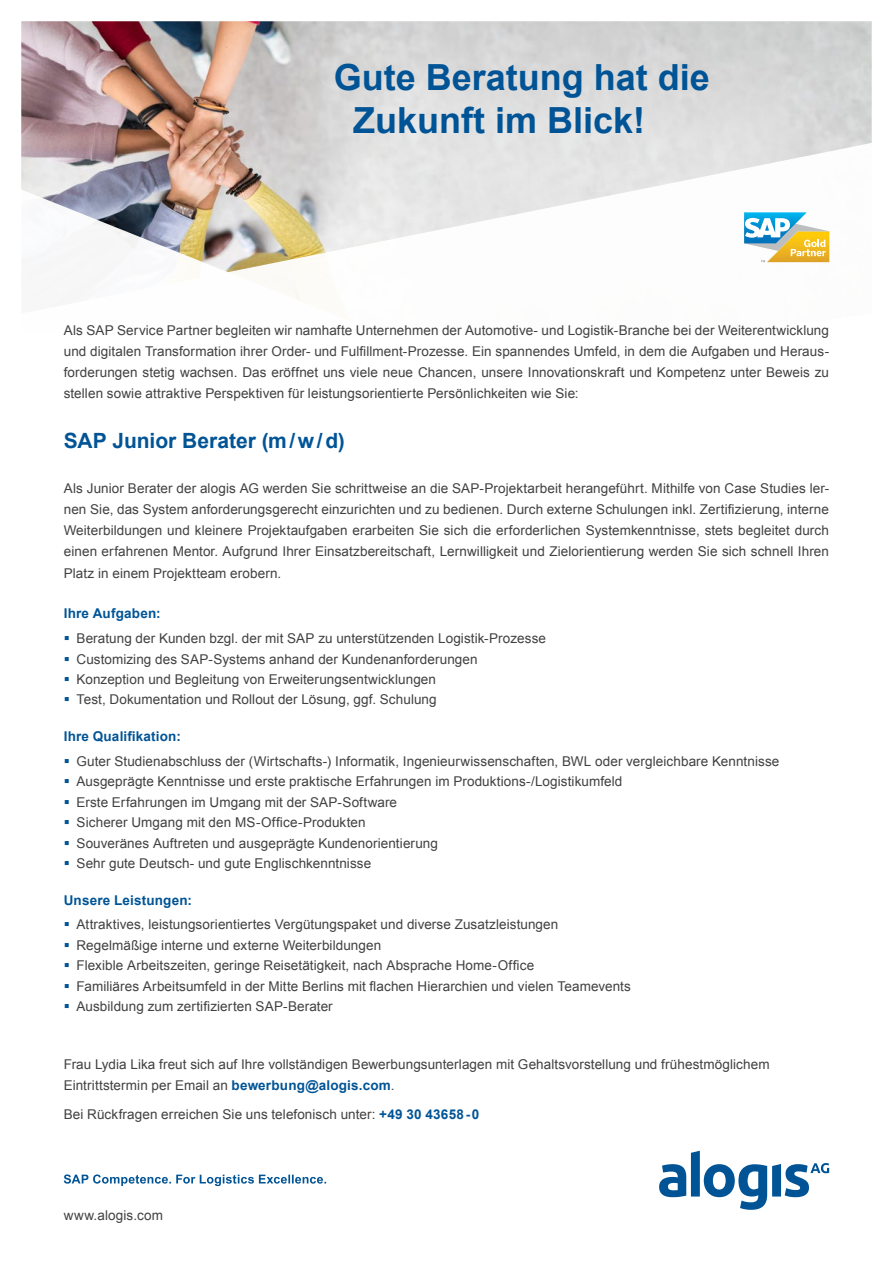
<style>
.page{position:relative;width:893px;height:1263px;background:#fff}
.page>*{position:absolute;margin:0;border:0;box-sizing:border-box;transform-origin:0 0}
.t1{font:700 36px/43.2px "Arial";color:#005496}
.t2{font:700 21px "Arial";color:#005496}
.t3{font:13.5px/21px "Arial";letter-spacing:.005em;color:#414042;text-align:justify}
.t4{font:700 13.5px "Arial";letter-spacing:.01em;color:#005496}
.s1{color:#005496}
.s2{font-weight:700;color:#005496}
</style>
<div class="page">
<img style="left:21px;top:21px;width:851px;height:115px">
<svg style="left:21px;top:136px;width:851px;height:40px;background:#d8d0ce"></svg>
<svg style="left:21px;top:176px;width:809px;height:124px"></svg>
<svg style="left:659px;top:1151px;width:170px;height:59px"></svg>
<svg style="left:64px;top:1174px;width:262px;height:12px"></svg>
<svg style="left:744px;top:212px;width:85px;height:50px"></svg>
<h1 class="t1" style="left:353px;top:57px;width:358px;text-indent:-20px">Gute Beratung hat die<br>Zukunft im Blick!</h1>
<p class="t3" style="left:64px;top:320px;width:767px">Als SAP Service Partner begleiten wir namhafte Unternehmen der Automotive- und Logistik-Branche bei der Weiterentwicklung und digitalen Transformation ihrer Order- und Fulfillment-Prozesse. Ein spannendes Umfeld, in dem die Aufgaben und Heraus&shy;forderungen stetig wachsen. Das eröffnet uns viele neue Chancen, unsere Innovationskraft und Kompetenz unter Beweis zu stellen sowie attraktive Perspektiven für leistungsorientierte Persönlichkeiten wie Sie:</p>
<h2 class="t2" style="left:64px;top:426px;width:283px">SAP Junior Berater (m/w/d)</h2>
<p class="t3" style="left:64px;top:478px;width:767px">Als Junior Berater der alogis AG werden Sie schrittweise an die SAP-Projektarbeit herangeführt. Mithilfe von Case Studies ler&shy;nen Sie, das System anforderungsgerecht einzurichten und zu bedienen. Durch externe Schulungen inkl. Zertifizierung, interne Weiterbildungen und kleinere Projektaufgaben erarbeiten Sie sich die erforderlichen Systemkenntnisse, stets begleitet durch einen erfahrenen Mentor. Aufgrund Ihrer Einsatzbereitschaft, Lernwilligkeit und Zielorientierung werden Sie sich schnell Ihren Platz in einem Projektteam erobern.</p>
<p class="t4" style="left:64px;top:605px;width:98px">Ihre Aufgaben:</p>
<p class="t3" style="left:64px;top:628px;width:484px"><span class="s1">▪</span> Beratung der Kunden bzgl. der mit SAP zu unterstützenden Logistik-Prozesse</p>
<p class="t3" style="left:64px;top:648px;width:415px"><span class="s1">▪</span> Customizing des SAP-Systems anhand der Kundenanforderungen</p>
<p class="t3" style="left:64px;top:669px;width:374px"><span class="s1">▪</span> Konzeption und Begleitung von Erweiterungsentwicklungen</p>
<p class="t3" style="left:64px;top:689px;width:374px"><span class="s1">▪</span> Test, Dokumentation und Rollout der Lösung, ggf. Schulung</p>
<p class="t4" style="left:64px;top:727px;width:119px">Ihre Qualifikation:</p>
<p class="t3" style="left:64px;top:751px;width:717px"><span class="s1">▪</span> Guter Studienabschluss der (Wirtschafts-) Informatik, Ingenieurwissenschaften, BWL oder vergleichbare Kenntnisse</p>
<p class="t3" style="left:64px;top:771px;width:560px"><span class="s1">▪</span> Ausgeprägte Kenntnisse und erste praktische Erfahrungen im Produktions-/Logistikumfeld</p>
<p class="t3" style="left:64px;top:792px;width:335px"><span class="s1">▪</span> Erste Erfahrungen im Umgang mit der SAP-Software</p>
<p class="t3" style="left:64px;top:812px;width:303px"><span class="s1">▪</span> Sicherer Umgang mit den MS-Office-Produkten</p>
<p class="t3" style="left:64px;top:832px;width:376px"><span class="s1">▪</span> Souveränes Auftreten und ausgeprägte Kundenorientierung</p>
<p class="t3" style="left:64px;top:853px;width:309px"><span class="s1">▪</span> Sehr gute Deutsch- und gute Englischkenntnisse</p>
<p class="t4" style="left:64px;top:891px;width:130px">Unsere Leistungen:</p>
<p class="t3" style="left:64px;top:914px;width:496px"><span class="s1">▪</span> Attraktives, leistungsorientiertes Vergütungspaket und diverse Zusatzleistungen</p>
<p class="t3" style="left:64px;top:935px;width:319px"><span class="s1">▪</span> Regelmäßige interne und externe Weiterbildungen</p>
<p class="t3" style="left:64px;top:955px;width:472px"><span class="s1">▪</span> Flexible Arbeitszeiten, geringe Reisetätigkeit, nach Absprache Home-Office</p>
<p class="t3" style="left:64px;top:976px;width:569px"><span class="s1">▪</span> Familiäres Arbeitsumfeld in der Mitte Berlins mit flachen Hierarchien und vielen Teamevents</p>
<p class="t3" style="left:64px;top:996px;width:270px"><span class="s1">▪</span> Ausbildung zum zertifizierten SAP-Berater</p>
<p class="t3" style="left:64px;top:1054px;width:707px">Frau Lydia Lika freut sich auf Ihre vollständigen Bewerbungsunterlagen mit Gehaltsvorstellung und frühestmöglichem<br>Eintrittstermin per Email an <span class="s2">bewerbung@alogis.com</span>.</p>
<p class="t3" style="left:64px;top:1104px;width:417px">Bei Rückfragen erreichen Sie uns telefonisch unter: <span class="s2">+49 30 43658-0</span></p>
<p class="t3" style="left:64px;top:1205px;width:101px">www.alogis.com</p>
</div>
